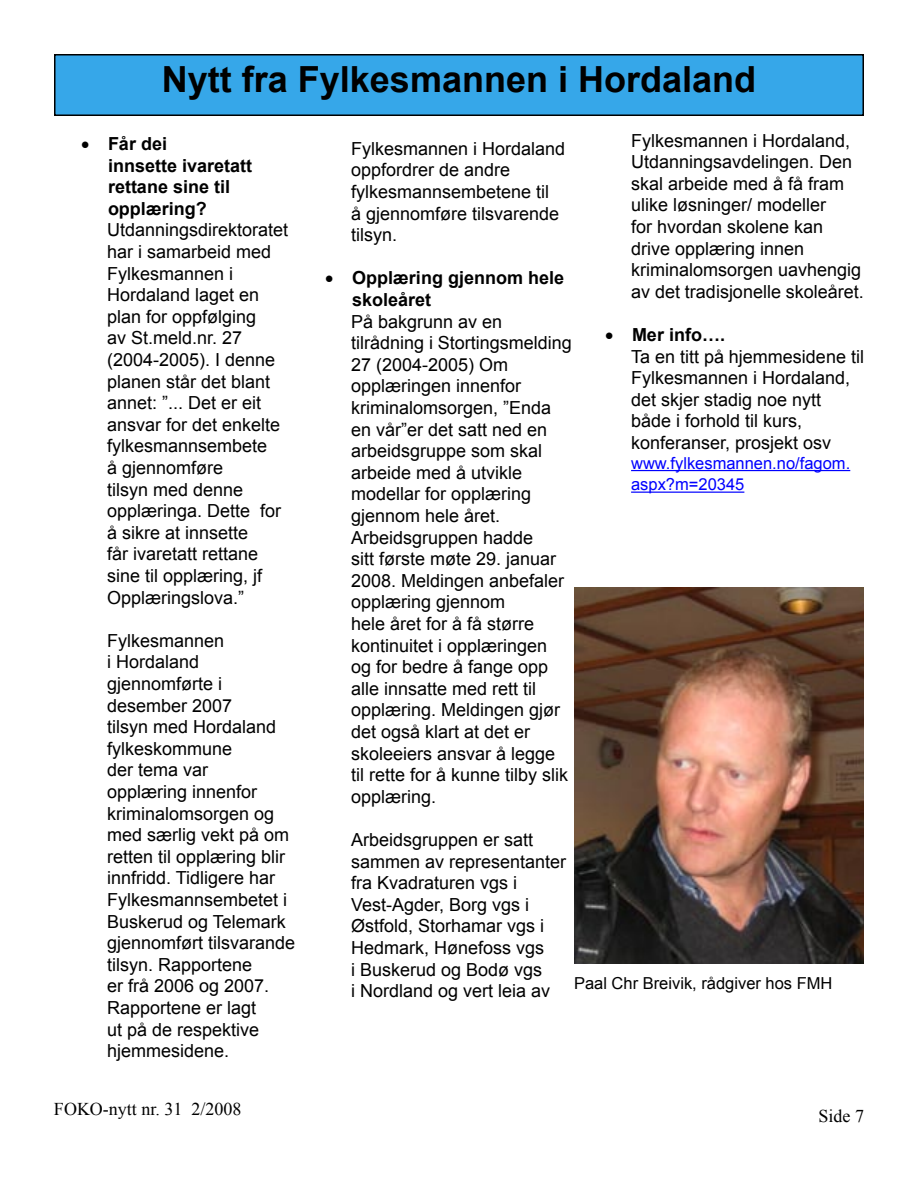
<style>
.page{position:relative;width:918px;height:1188px;background:#fff}
.page>*{position:absolute;margin:0;border:0;box-sizing:border-box;transform-origin:0 0}
.t1{font:700 36px "Arial";color:#000}
.t2{font:18px/21.6px "Arial";color:#000}
.t3{font:700 18px/21.6px "Arial";color:#000}
.t4{font:18px "Times New Roman";color:#000}
.t5{font:16.5px/21.6px "Arial";color:#00f}
.t6{font:16.5px "Arial";color:#000}
.s1{font-weight:700}
</style>
<div class="page">
<div style="left:55px;top:55px;width:808px;height:60px;background:#36a7e9"></div>
<div style="left:54px;top:54px;width:810px;height:62px;border:2px solid #000"></div>
<hr style="left:631px;top:470px;width:219px;height:1px;background:#00f">
<hr style="left:631px;top:492px;width:113px;height:1px;background:#00f">
<img style="left:574px;top:587px;width:290px;height:377px">
<h1 class="t1" style="left:162px;top:56px;width:596px">Nytt fra Fylkesmannen i Hordaland</h1>
<p class="t2" style="left:631px;top:130px;width:234px">Fylkesmannen i Hordaland,<br>Utdanningsavdelingen. Den skal arbeide med å få fram ulike løsninger/ modeller<br>for hvordan skolene kan drive opplæring innen kriminalomsorgen uavhengig av det tradisjonelle skoleåret.</p>
<p class="t2" style="left:631px;top:324px;width:234px;text-indent:-26px">• <span class="s1">Mer info….<br></span>Ta en titt på hjemmesidene til<br>Fylkesmannen i Hordaland, det skjer stadig noe nytt både i forhold til kurs, konferanser, prosjekt osv</p>
<p class="t5" style="left:631px;top:452px;width:221px">www.fylkesmannen.no/fagom. aspx?m=20345</p>
<p class="t3" style="left:108px;top:134px;width:146px;text-indent:-27px">• Får dei<br>innsette ivaretatt rettane sine til opplæring?</p>
<p class="t2" style="left:107px;top:220px;width:183px">Utdanningsdirektoratet har i samarbeid med<br>Fylkesmannen i<br>Hordaland laget en plan for oppfølging<br>av St.meld.nr. 27 (2004-2005). I denne planen står det blant annet: ”... Det er eit ansvar for det enkelte fylkesmannsembete<br>å gjennomføre<br>tilsyn med denne opplæringa. Dette for å sikre at innsette<br>får ivaretatt rettane sine til opplæring, jf<br>Opplæringslova.”</p>
<p class="t2" style="left:107px;top:630px;width:190px">Fylkesmannen<br>i Hordaland gjennomførte i desember 2007<br>tilsyn med Hordaland fylkeskommune<br>der tema var<br>opplæring innenfor kriminalomsorgen og med særlig vekt på om retten til opplæring blir innfridd. Tidligere har<br>Fylkesmannsembetet i<br>Buskerud og Telemark gjennomført tilsvarande tilsyn. Rapportene<br>er frå 2006 og 2007.<br>Rapportene er lagt<br>ut på de respektive hjemmesidene.</p>
<p class="t2" style="left:351px;top:138px;width:216px">Fylkesmannen i Hordaland oppfordrer de andre fylkesmannsembetene til<br>å gjennomføre tilsvarende tilsyn.</p>
<p class="t3" style="left:352px;top:268px;width:214px;text-indent:-27px">• Opplæring gjennom hele skoleåret</p>
<p class="t2" style="left:351px;top:311px;width:222px">På bakgrunn av en tilrådning i Stortingsmelding<br>27 (2004-2005) Om opplæringen innenfor kriminalomsorgen, ”Enda en vår”er det satt ned en arbeidsgruppe som skal arbeide med å utvikle modellar for opplæring gjennom hele året.<br>Arbeidsgruppen hadde<br>sitt første møte 29. januar<br>2008. Meldingen anbefaler opplæring gjennom<br>hele året for å få større kontinuitet i opplæringen<br>og for bedre å fange opp alle innsatte med rett til opplæring. Meldingen gjør det også klart at det er skoleeiers ansvar å legge til rette for å kunne tilby slik opplæring.</p>
<p class="t2" style="left:351px;top:829px;width:217px">Arbeidsgruppen er satt sammen av representanter fra Kvadraturen vgs i<br>Vest-Agder, Borg vgs i<br>Østfold, Storhamar vgs i<br>Hedmark, Hønefoss vgs<br>i Buskerud og Bodø vgs<br>i Nordland og vert leia av</p>
<p class="t6" style="left:574px;top:972px;width:260px">Paal Chr Breivik, rådgiver hos FMH</p>
<p class="t4" style="left:54px;top:1097px;width:189px">FOKO-nytt nr. 31 2/2008</p>
<p class="t4" style="left:818px;top:1104px;width:47px">Side 7</p>
</div>
